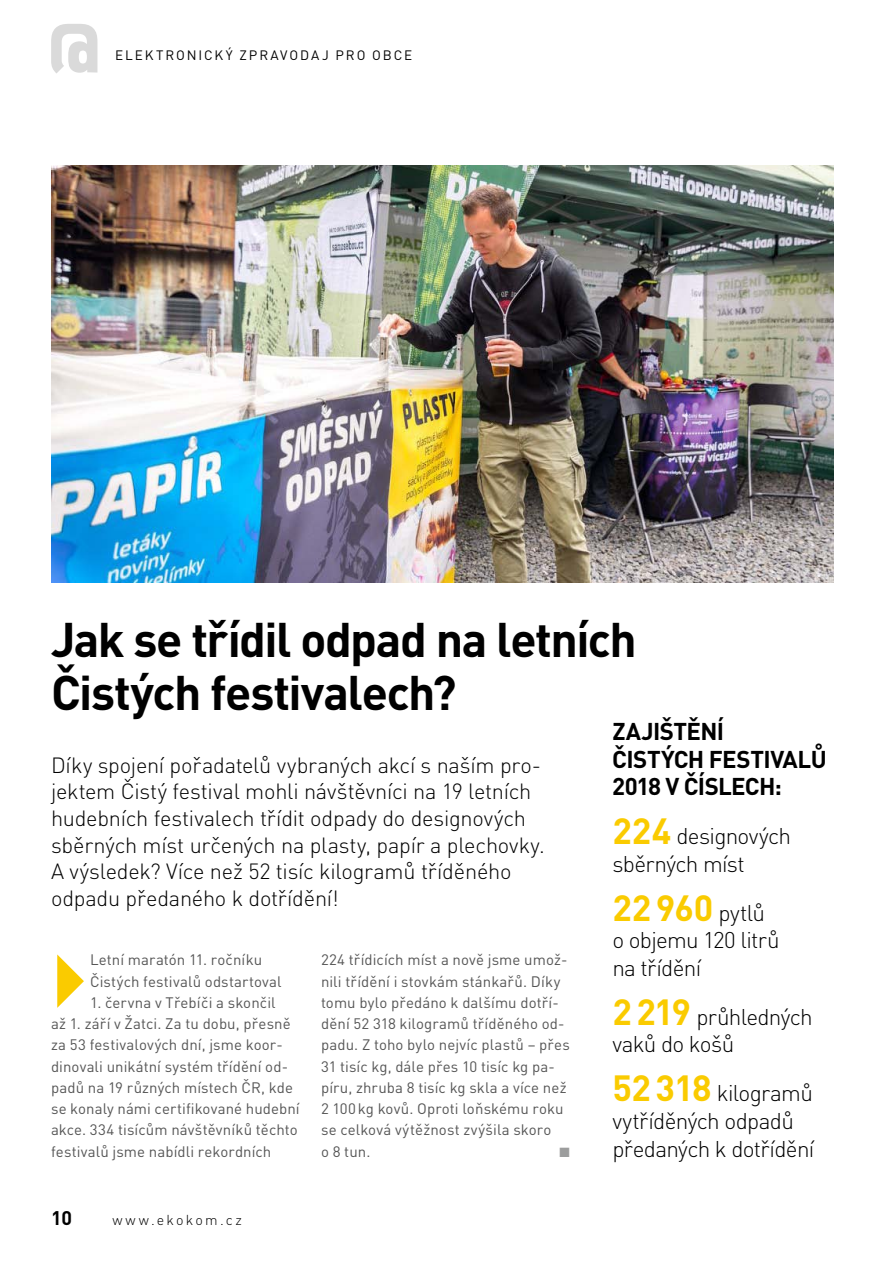
<style>
.page{position:relative;width:893px;height:1263px;background:#fff}
.page>*{position:absolute;margin:0;border:0;box-sizing:border-box;transform-origin:0 0}
.t1{font:900 67.5px "Unient DINCE";color:#dadada}
.t2{font:700 48px/53.1px "Unient DINCE";letter-spacing:-.03em;color:#000}
.t3{font:700 36px "Unient DINCE";color:#facb00}
.t4{font:700 24px/27.6px "Unient DINCE";letter-spacing:.065em;color:#000}
.t5{font:300 22.5px/27.6px "Unient DINCE";letter-spacing:-.03em;color:#000}
.t6{font:300 21.75px/26.5px "Unient DINCE";letter-spacing:-.01em;color:#000}
.t7{font:700 19.5px "Unient DINCE";color:#000}
.t8{font:15px/21.3px "Unient DINCE";letter-spacing:.005em;color:#565656}
.t9{font:300 14.25px "Unient DINCE";letter-spacing:.16em;color:#000}
.t10{font:13.5px "Unient DINCE";color:#000}
.t11{font:13.5px "Zapf Dingbats ITC";color:#9c9d9d}
.s1{font-weight:700;font-size:36px;color:#facb00}
.s2{font-weight:300;font-size:22.5px;color:#000}
</style>
<div class="page">
<img style="left:51px;top:166px;width:782px;height:417px">
<h1 class="t1" style="left:48px;top:3px;width:54px">@</h1>
<p class="t10" style="left:115px;top:46px;width:23px">elekt</p>
<p class="t10" style="left:166px;top:46px;width:15px">roni</p>
<p class="t10" style="left:204px;top:46px;width:207px">ck ý zpravo daj pro obce</p>
<h2 class="t2" style="left:51px;top:611px;width:587px">Jak se třídil odpad na letních<br>Čistých festivalech?</h2>
<p class="t6" style="left:51px;top:753px;width:495px">Díky spojení pořadatelů vybraných akcí s naším pro&shy;jektem Čistý festival mohli návštěvníci na 19 letních hudebních festivalech třídit odpady do designových sběrných míst určených na plasty, papír a plechovky.<br>A výsledek? Více než 52 tisíc kilogramů tříděného odpadu předaného k dotřídění!</p>
<h3 class="t4" style="left:612px;top:717px;width:216px">Zajišt ění<br>Čistých festivalů<br>2018 v číslech:</h3>
<h3 class="t5" style="left:612px;top:824px;width:180px"><span class="s1">224</span> designových sběrných míst</h3>
<h3 class="t3" style="left:612px;top:884px;width:154px">22960 <span class="s2">pytlů</span></h3>
<h3 class="t5" style="left:612px;top:928px;width:169px">o objemu 120 litrů na třídění</h3>
<h3 class="t5" style="left:612px;top:1004px;width:202px"><span class="s1">2 219</span> průhledných vaků do košů</h3>
<h3 class="t5" style="left:612px;top:1081px;width:204px"><span class="s1">52318</span> kilogramů vytříděných odpadů předaných k dotřídění</h3>
<p class="t8" style="left:321px;top:949px;width:250px">224 třídicích míst a nově jsme umož&shy;nili třídění i stovkám stánkařů. D íky tomu bylo předáno k dalšímu dotří&shy;dění 52 318 kilogramů tříděného od&shy;padu. Z toho bylo nejvíc plastů – přes<br>31 tisíc kg, dále přes 10 tisíc kg pa&shy;píru, zhruba 8 tisíc kg skla a více než<br>2 100kg kovů. Oproti loňskému roku se celková výtěžnost zvýšila skoro<br>o 8 tun.</p>
<p class="t8" style="left:90px;top:949px;width:193px">Letní maratón 11. ročníku<br>Čistých festivalů odstartoval</p>
<p class="t8" style="left:51px;top:991px;width:250px;text-indent:39px">1. června v Třebíči a skončil<br>až 1. září v Žatci. Za tu dobu, přesně za 53 festivalových dní, jsme koor&shy;dinovali unikátní systém třídění od&shy;padů na 19 různých místech ČR, kde se konaly námi certifikované hudební akce. 334 tisícům návštěvníků těchto festivalů jsme nabídli rekordních</p>
<p class="t11" style="left:559px;top:1146px;width:12px">■</p>
<h3 class="t7" style="left:51px;top:1205px;width:22px">10</h3>
<p class="t9" style="left:112px;top:1213px;width:131px">www.ekokom.cz</p>
</div>
